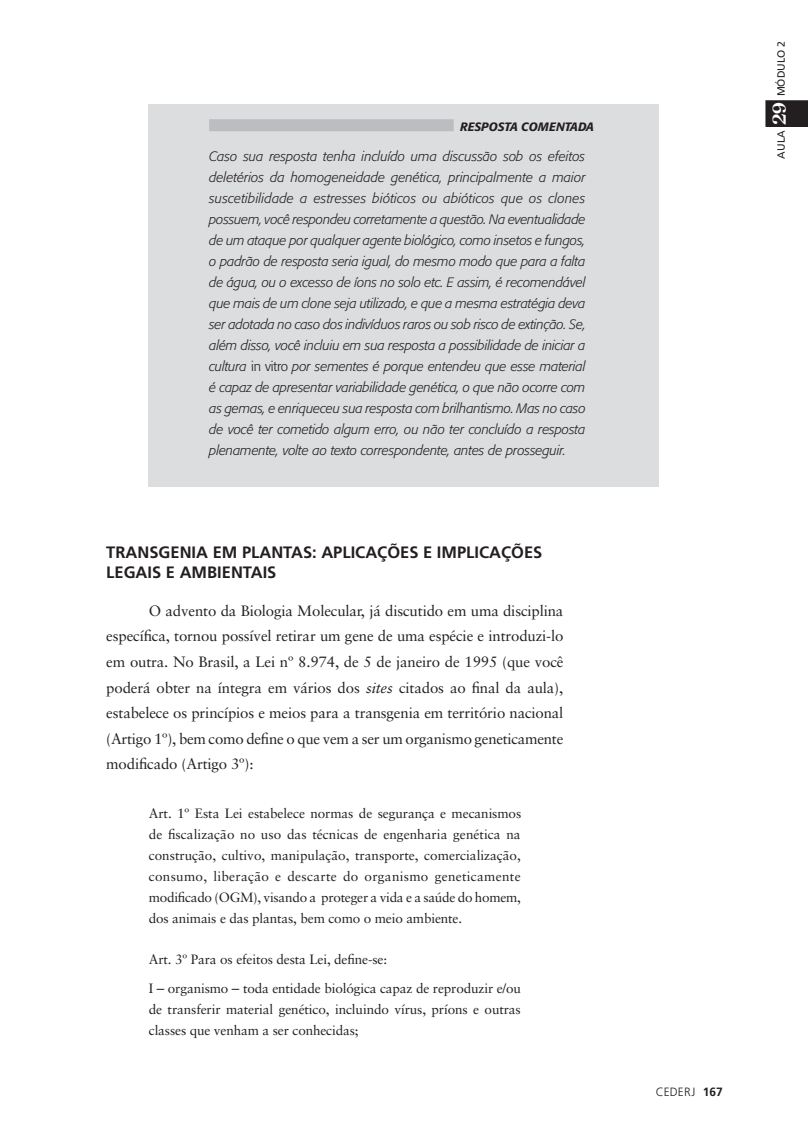
<style>
.page{position:relative;width:808px;height:1127px;background:#fff}
.page>*{position:absolute;margin:0;border:0;box-sizing:border-box;transform-origin:0 0}
.t1{font:700 18px "Century Old Style";color:#fff}
.t2{font:700 16.5px/19.8px "Frutiger";color:#231f20}
.t3{font:15px/25.5px "Sabon";letter-spacing:-.015em;color:#231f20;text-align:justify}
.t4{font:italic 300 13.5px/21px "Formata";letter-spacing:-.01em;color:#231f20;text-align:justify}
.t5{font:13.5px/21px "Sabon";letter-spacing:-.01em;color:#231f20}
.t6{font:italic 500 12px "Formata";color:#231f20}
.t7{font:300 12px "Frutiger";color:#231f20}
.t8{font:10.5px "Frutiger";color:#231f20}
.s1{font-style:normal}
.s2{font-style:italic}
.s3{font-size:15px}
.s4{font-weight:700}
</style>
<div class="page">
<div style="left:149px;top:104px;width:510px;height:382px;background:#dcdddf"></div>
<div style="left:209px;top:119px;width:245px;height:12px;background:#bcbdc0"></div>
<svg style="left:765px;top:100px;width:43px;height:27px"></svg>
<p class="t6" style="left:460px;top:120px;width:136px">RESPOSTA COMENTADA</p>
<p class="t4" style="left:209px;top:146px;width:378px">Caso sua resposta tenha incluído uma discussão sob os efeitos deletérios da homogeneidade genética, principalmente a maior suscetibilidade a estresses bióticos ou abióticos que os clones possuem, você respondeu corretamente a questão. Na eventualidade de um ataque por qualquer agente biológico, como insetos e fungos, o padrão de resposta seria igual, do mesmo modo que para a falta de água, ou o excesso de íons no solo etc. E assim, é recomendável que mais de um clone seja utilizado, e que a mesma estratégia deva ser adotada no caso dos indivíduos raros ou sob risco de extinção. Se, além disso, você incluiu em sua resposta a possibilidade de iniciar a cultura <span class="s1">in vitro</span> por sementes é porque entendeu que esse material é capaz de apresentar variabilidade genética, o que não ocorre com as gemas, e enriqueceu sua resposta com brilhantismo. Mas no caso de você ter cometido algum erro, ou não ter concluído a resposta plenamente, volte ao texto correspondente, antes de prosseguir.</p>
<p class="t2" style="left:106px;top:542px;width:438px">TRANSGENIA EM PLANTAS: APLICAÇÕES E IMPLICAÇÕES<br>LEGAIS E AMBIENTAIS</p>
<p class="t3" style="left:106px;top:598px;width:459px;text-indent:43px">O advento da Biologia Molecular, já discutido em uma disciplina específica, tornou possível retirar um gene de uma espécie e introduzi-lo em outra. No Brasil, a Lei nº 8.974, de 5 de janeiro de 1995 (que você poderá obter na íntegra em vários dos <span class="s2">sites</span> citados ao final da aula), estabelece os princípios e meios para a transgenia em território nacional (Artigo 1º), bem como define o que vem a ser um organismo geneticamente modificado (Artigo 3º):</p>
<p class="t5" style="left:149px;top:803px;width:374px;text-align:justify">Art. 1º Esta Lei estabelece normas de segurança e mecanismos de fiscalização no uso das técnicas de engenharia genética na construção, cultivo, manipulação, transporte, comercialização, consumo, liberação e descarte do organismo geneticamente modificado (OGM), visando a proteger a vida e a saúde do homem, dos animais e das plantas, bem como o meio ambiente.</p>
<p class="t5" style="left:149px;top:945px;width:374px;line-height:28.7px">Art. 3º Para os efeitos desta Lei, define-se:<br>I <span class="s3">–</span> organismo <span class="s3">–</span> toda entidade biológica capaz de reproduzir e/ou</p>
<p class="t5" style="left:149px;top:998px;width:373px">de transferir material genético, incluindo vírus, príons e outras classes que venham a ser conhecidas;</p>
<p class="t8" style="left:775px;top:96px;width:57px;rotate:-90deg">MÓDULO 2</p>
<h1 class="t1" style="left:767px;top:125px;width:25px;rotate:-90deg">29</h1>
<p class="t8" style="left:775px;top:158px;width:29px;rotate:-90deg">AULA</p>
<p class="t7" style="left:656px;top:1084px;width:69px">CEDERJ <span class="s4">167</span></p>
</div>
